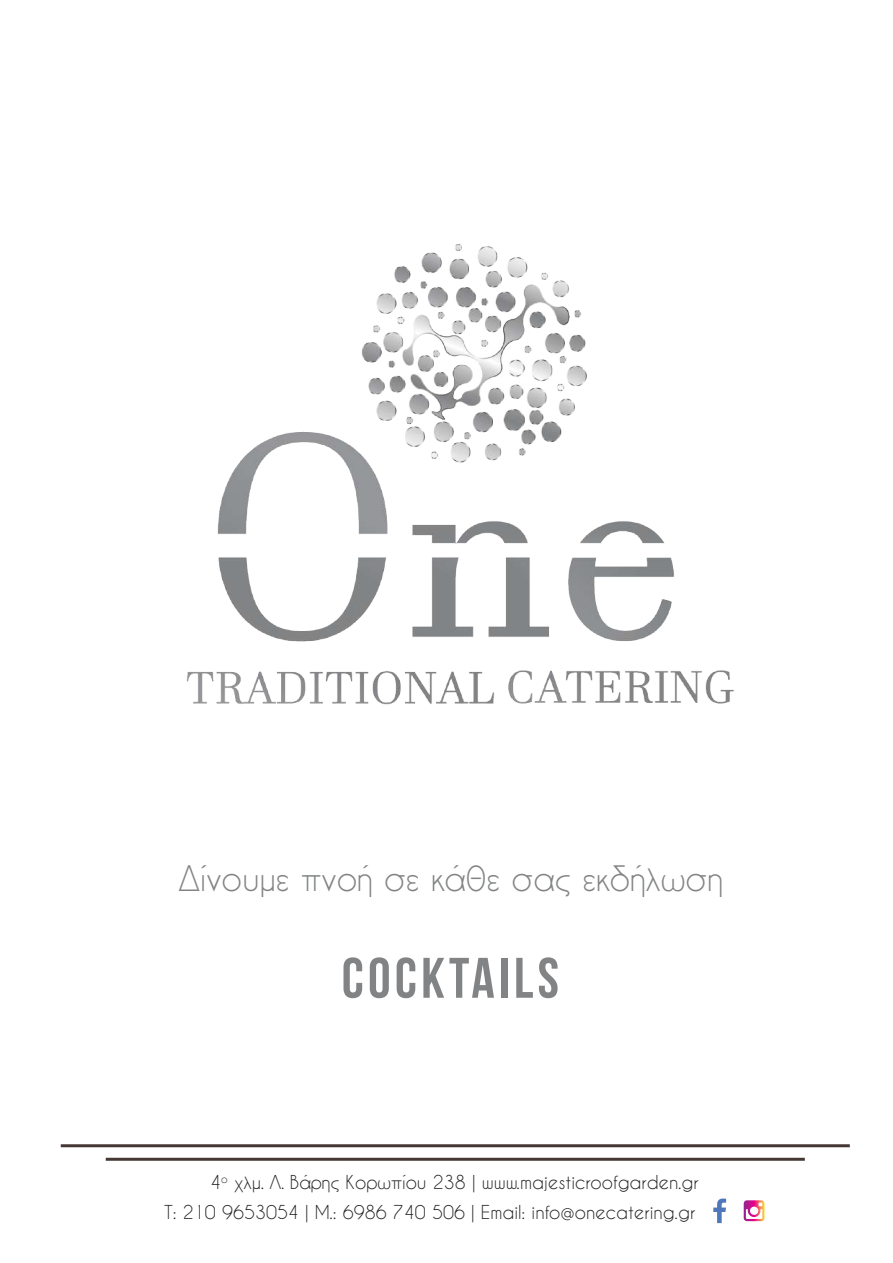
<style>
.page{position:relative;width:893px;height:1263px;background:#fff}
.page>*{position:absolute;margin:0;border:0;box-sizing:border-box;transform-origin:0 0}
.t1{font:700 57px "Bebas Neue";letter-spacing:.075em;color:#818385}
.t2{font:33px "Caviar Dreams";color:#818385}
.t3{font:18px/30px "Caviar Dreams";color:#231f20;text-align:right}
</style>
<div class="page">
<hr style="left:61px;top:1144px;width:789px;height:3px;background:#453834">
<hr style="left:106px;top:1158px;width:699px;height:3px;background:#453834">
<img style="left:186px;top:244px;width:548px;height:461px">
<svg style="left:744px;top:1200px;width:20px;height:21px"></svg>
<svg style="left:713px;top:1198px;width:13px;height:25px"></svg>
<h2 class="t2" style="left:180px;top:858px;width:545px">Δίνουμε πνοή σε κάθε σας εκδήλωση</h2>
<h1 class="t1" style="left:342px;top:947px;width:219px">COCKTAILS</h1>
<p class="t3" style="left:164px;top:1167px;width:536px">4<sup>ο</sup> χλμ. Λ. Βάρης Κορωπίου 238 | www.majesticroofgarden.gr<br>Τ: 210 9653054 | M.: 6986 740 506 | Email: info@onecatering.gr</p>
</div>
